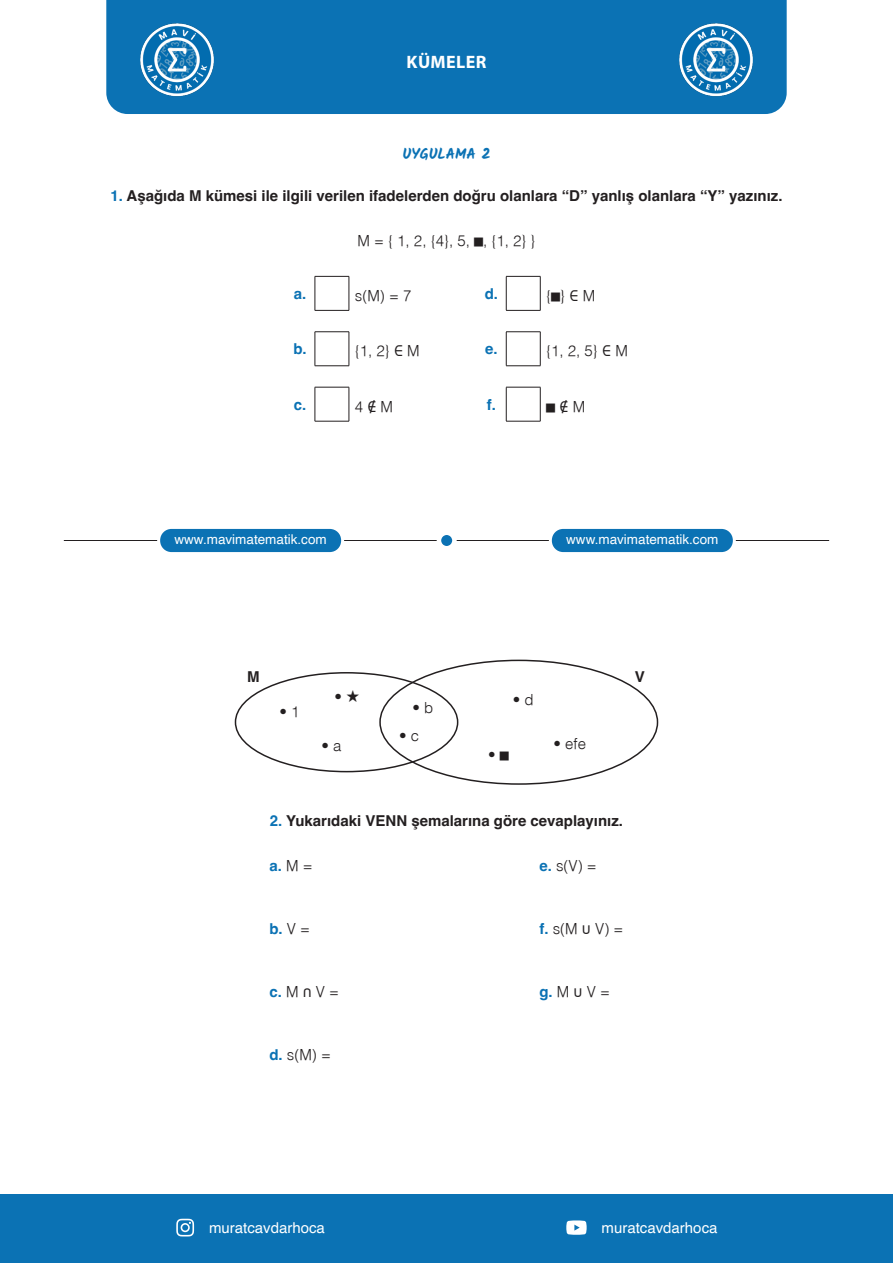
<style>
.page{position:relative;width:893px;height:1263px;background:#fff}
.page>*{position:absolute;margin:0;border:0;box-sizing:border-box;transform-origin:0 0}
.t1{font:700 18px "Myriad Pro";letter-spacing:.02em;color:#fff}
.t2{font:700 15px "Helvetica";color:#231f20}
.t3{font:300 15px "Helvetica";color:#231f20}
.t4{font:15px "Helvetica";color:#fff}
.t5{font:700 15px "Helvetica";color:#0b72b4}
.t6{font:700 15px "Kalam";color:#0b72b4}
.t7{font:15px "Menlo";color:#231f20}
.t8{font:13.5px "Helvetica";color:#fff}
.s1{color:#0b72b4}
.s2{font-family:"Menlo";font-weight:400}
.s3{font-family:"Helvetica";font-weight:300}
.s4{font-family:"Menlo";font-weight:400;font-size:22.5px}
.s5{font-weight:300;color:#231f20}
.s6{font-weight:700;color:#0b72b4}
</style>
<div class="page">
<div style="left:106px;top:0;width:681px;height:114px;background:#0b72b4"></div>
<div style="left:0;top:1194px;width:892px;height:69px;background:#0b72b4"></div>
<svg style="left:176px;top:1219px;width:18px;height:17px"></svg>
<svg style="left:566px;top:1220px;width:21px;height:15px"></svg>
<img style="left:136px;top:21px;width:82px;height:81px">
<img style="left:675px;top:21px;width:82px;height:81px">
<hr style="left:64px;top:540px;width:765px;height:1px;background:#231f20">
<svg style="left:439px;top:533px;width:15px;height:15px"></svg>
<div style="left:437px;top:530px;width:20px;height:20px;border:4px solid #fff;border-radius:50%"></div>
<div style="left:159px;top:527px;width:184px;height:26px;background:#0b72b4;border-radius:13px"></div>
<div style="left:157px;top:526px;width:187px;height:29px;border:3px solid #fff;border-radius:13px"></div>
<div style="left:550px;top:527px;width:184px;height:26px;background:#0b72b4;border-radius:13px"></div>
<div style="left:549px;top:526px;width:187px;height:29px;border:3px solid #fff;border-radius:13px"></div>
<hr style="left:315px;top:276px;width:34px;height:1px;background:#231f20">
<hr style="left:315px;top:277px;width:1px;height:33px;background:#231f20">
<hr style="left:349px;top:277px;width:1px;height:33px;background:#231f20">
<hr style="left:315px;top:310px;width:34px;height:1px;background:#231f20">
<hr style="left:315px;top:331px;width:34px;height:1px;background:#231f20">
<hr style="left:315px;top:332px;width:1px;height:34px;background:#231f20">
<hr style="left:349px;top:332px;width:1px;height:34px;background:#231f20">
<hr style="left:315px;top:365px;width:34px;height:1px;background:#231f20">
<hr style="left:315px;top:387px;width:34px;height:1px;background:#231f20">
<hr style="left:315px;top:387px;width:1px;height:34px;background:#231f20">
<hr style="left:349px;top:387px;width:1px;height:34px;background:#231f20">
<hr style="left:315px;top:421px;width:34px;height:1px;background:#231f20">
<hr style="left:506px;top:276px;width:34px;height:1px;background:#231f20">
<hr style="left:506px;top:277px;width:1px;height:33px;background:#231f20">
<hr style="left:540px;top:277px;width:1px;height:33px;background:#231f20">
<hr style="left:506px;top:310px;width:34px;height:1px;background:#231f20">
<hr style="left:506px;top:331px;width:34px;height:1px;background:#231f20">
<hr style="left:506px;top:332px;width:1px;height:34px;background:#231f20">
<hr style="left:540px;top:332px;width:1px;height:34px;background:#231f20">
<hr style="left:506px;top:365px;width:34px;height:1px;background:#231f20">
<hr style="left:506px;top:387px;width:34px;height:1px;background:#231f20">
<hr style="left:506px;top:387px;width:1px;height:34px;background:#231f20">
<hr style="left:540px;top:387px;width:1px;height:34px;background:#231f20">
<hr style="left:506px;top:421px;width:34px;height:1px;background:#231f20">
<p class="t1" style="left:407px;top:50px;width:81px">KÜMELER</p>
<p class="t6" style="left:402px;top:145px;width:90px">UYGULAMA 2</p>
<p class="t2" style="left:110px;top:187px;width:674px"><span class="s1">1.</span> Aşağıda M kümesi ile ilgili verilen ifadelerden doğru olanlara “D” yanlış olanlara “Y” yazınız.</p>
<p class="t3" style="left:357px;top:231px;width:180px">M = { 1, 2, {4}, 5, <span class="s2">■</span>, {1, 2} }</p>
<p class="t5" style="left:294px;top:285px;width:14px">a.</p>
<p class="t3" style="left:355px;top:286px;width:58px">s(M) = 7</p>
<p class="t5" style="left:293px;top:340px;width:15px">b.</p>
<p class="t3" style="left:355px;top:341px;width:66px">{1, 2} <span class="s2">∈</span> M</p>
<p class="t5" style="left:294px;top:395px;width:14px">c.</p>
<p class="t3" style="left:355px;top:397px;width:40px">4 <span class="s2">∉</span> M</p>
<p class="t5" style="left:485px;top:285px;width:15px">d.</p>
<p class="t3" style="left:546px;top:286px;width:50px">{<span class="s2">■</span>} <span class="s2">∈</span> M</p>
<p class="t5" style="left:485px;top:340px;width:14px">e.</p>
<p class="t3" style="left:546px;top:341px;width:83px">{1, 2, 5} <span class="s2">∈</span> M</p>
<p class="t5" style="left:487px;top:395px;width:11px">f.</p>
<p class="t7" style="left:546px;top:396px;width:40px">■ ∉ <span class="s3">M</span></p>
<p class="t8" style="left:174px;top:529px;width:154px">www.mavimatematik.com</p>
<p class="t8" style="left:566px;top:529px;width:154px">www.mavimatematik.com</p>
<p class="t2" style="left:247px;top:667px;width:14px">M</p>
<p class="t2" style="left:635px;top:667px;width:12px">V</p>
<p class="t3" style="left:279px;top:702px;width:22px">• 1</p>
<p class="t3" style="left:335px;top:687px;width:27px">• <span class="s4">★</span></p>
<p class="t3" style="left:321px;top:737px;width:22px">• a</p>
<p class="t3" style="left:412px;top:698px;width:22px">• b</p>
<p class="t3" style="left:399px;top:726px;width:22px">• c</p>
<p class="t3" style="left:513px;top:690px;width:22px">• d</p>
<p class="t3" style="left:488px;top:746px;width:22px">• <span class="s2">■</span></p>
<p class="t3" style="left:553px;top:734px;width:34px">• efe</p>
<p class="t2" style="left:270px;top:812px;width:355px"><span class="s1">2.</span> Yukarıdaki VENN şemalarına göre cevaplayınız.</p>
<p class="t5" style="left:269px;top:856px;width:45px">a. <span class="s5">M =</span></p>
<p class="t3" style="left:539px;top:856px;width:59px"><span class="s6">e.</span> s(V) =</p>
<p class="t5" style="left:269px;top:919px;width:42px">b. <span class="s5">V =</span></p>
<p class="t3" style="left:539px;top:919px;width:85px"><span class="s6">f.</span> s(M <span class="s2">∪</span> V) =</p>
<p class="t3" style="left:269px;top:982px;width:71px"><span class="s6">c.</span> M <span class="s2">∩</span> V =</p>
<p class="t3" style="left:539px;top:982px;width:72px"><span class="s6">g.</span> M <span class="s2">∪</span> V =</p>
<p class="t3" style="left:269px;top:1045px;width:63px"><span class="s6">d.</span> s(M) =</p>
<p class="t4" style="left:209px;top:1216px;width:117px">muratcavdarhoca</p>
<p class="t4" style="left:602px;top:1216px;width:117px">muratcavdarhoca</p>
</div>
